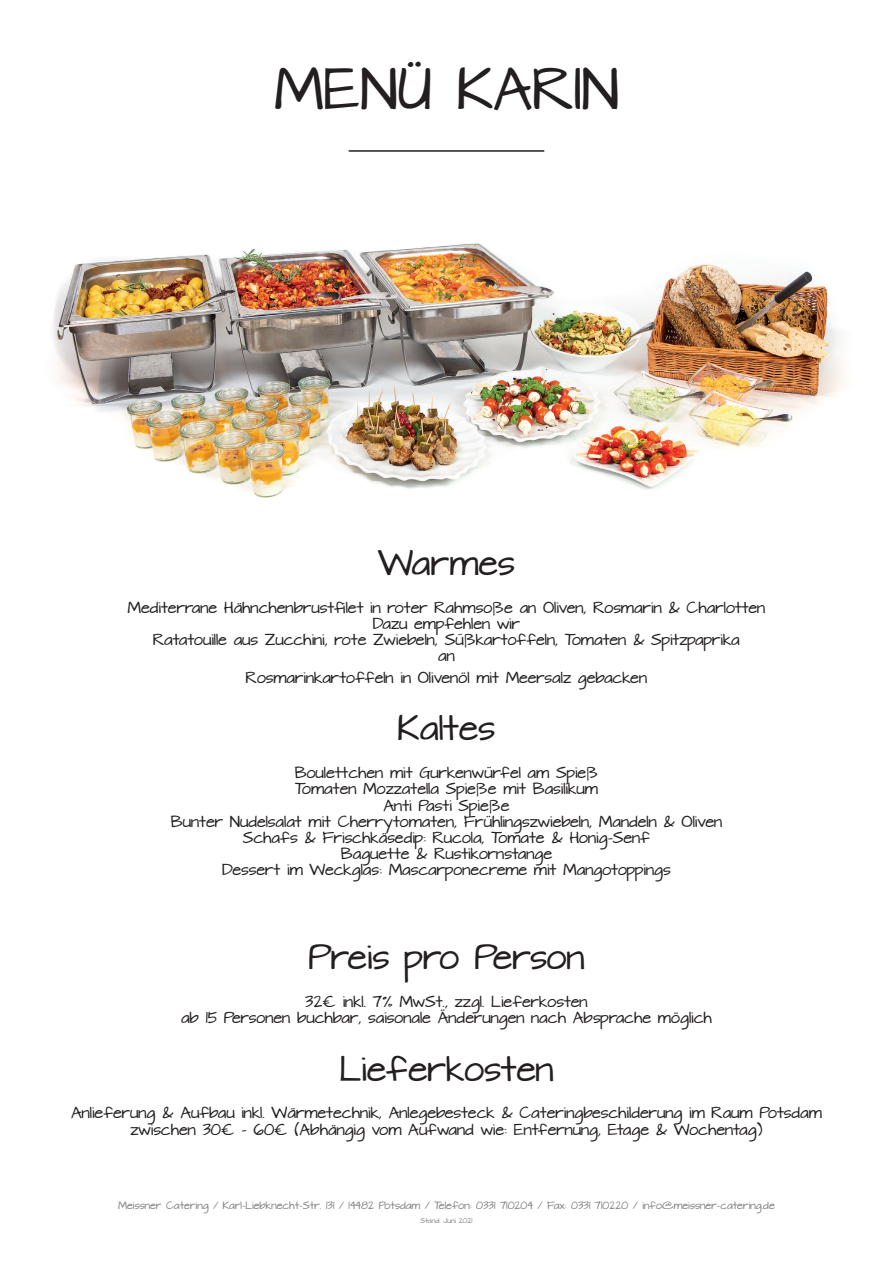
<style>
.page{position:relative;width:893px;height:1263px;background:#fff}
.page>*{position:absolute;margin:0;border:0;box-sizing:border-box;transform-origin:0 0}
.t1{font:49.5px "Architects Daughter";color:#231f20}
.t2{font:30px "Architects Daughter";color:#231f20}
.t3{font:13.5px/16.2px "Architects Daughter";color:#231f20;text-align:center}
.t4{font:9px "Architects Daughter";color:#808285}
.t5{font:6px "Architects Daughter";color:#808285}
</style>
<div class="page">
<img style="left:53px;top:243px;width:793px;height:255px">
<hr style="left:349px;top:150px;width:195px;height:2px;background:#231f20">
<h1 class="t1" style="left:274px;top:54px;width:347px">MENÜ KARIN</h1>
<h2 class="t2" style="left:378px;top:541px;width:138px">Warmes</h2>
<p class="t3" style="left:128px;top:600px;width:639px">Mediterrane Hähnchenbrustfilet in roter Rahmsoße an Oliven, Rosmarin &amp; Charlotten Dazu empfehlen wir<br>Ratatouille aus Zucchini, rote Zwiebeln, Süßkartoffeln, Tomaten &amp; Spitzpaprika<br>an</p>
<p class="t3" style="left:246px;top:670px;width:403px">Rosmarinkartoffeln in Olivenöl mit Meersalz gebacken</p>
<h2 class="t2" style="left:398px;top:707px;width:99px">Kaltes</h2>
<p class="t3" style="left:171px;top:766px;width:553px">Boulettchen mit Gurkenwürfel am Spieß<br>Tomaten Mozzatella Spieße mit Basilikum<br>Anti Pasti Spieße<br>Bunter Nudelsalat mit Cherrytomaten, Frühlingszwiebeln, Mandeln &amp; Oliven Schafs &amp; Frischkäsedip: Rucola, Tomate &amp; Honig-Senf<br>Baguette &amp; Rustikornstange<br>Dessert im Weckglas: Mascarponecreme mit Mangotoppings</p>
<h2 class="t2" style="left:308px;top:936px;width:278px">Preis pro Person</h2>
<p class="t3" style="left:181px;top:994px;width:532px">32€ inkl. 7% MwSt., zzgl. Lieferkosten<br>ab 15 Personen buchbar, saisonale Änderungen nach Absprache möglich</p>
<h2 class="t2" style="left:339px;top:1047px;width:216px">Lieferkosten</h2>
<p class="t3" style="left:71px;top:1106px;width:752px">Anlieferung &amp; Aufbau inkl. Wärmetechnik, Anlegebesteck &amp; Cateringbeschilderung im Raum Potsdam zwischen 30€ - 60€ (Abhängig vom Aufwand wie: Entfernung, Etage &amp; Wochentag)</p>
<p class="t4" style="left:118px;top:1199px;width:658px">Meissner Catering / Karl-Liebknecht-Str. 131 / 14482 Potsdam / Telefon: 0331 710204 / Fax: 0331 710220 / info@meissner-catering.de</p>
<p class="t5" style="left:421px;top:1216px;width:53px">Stand: Juni 2021</p>
</div>
